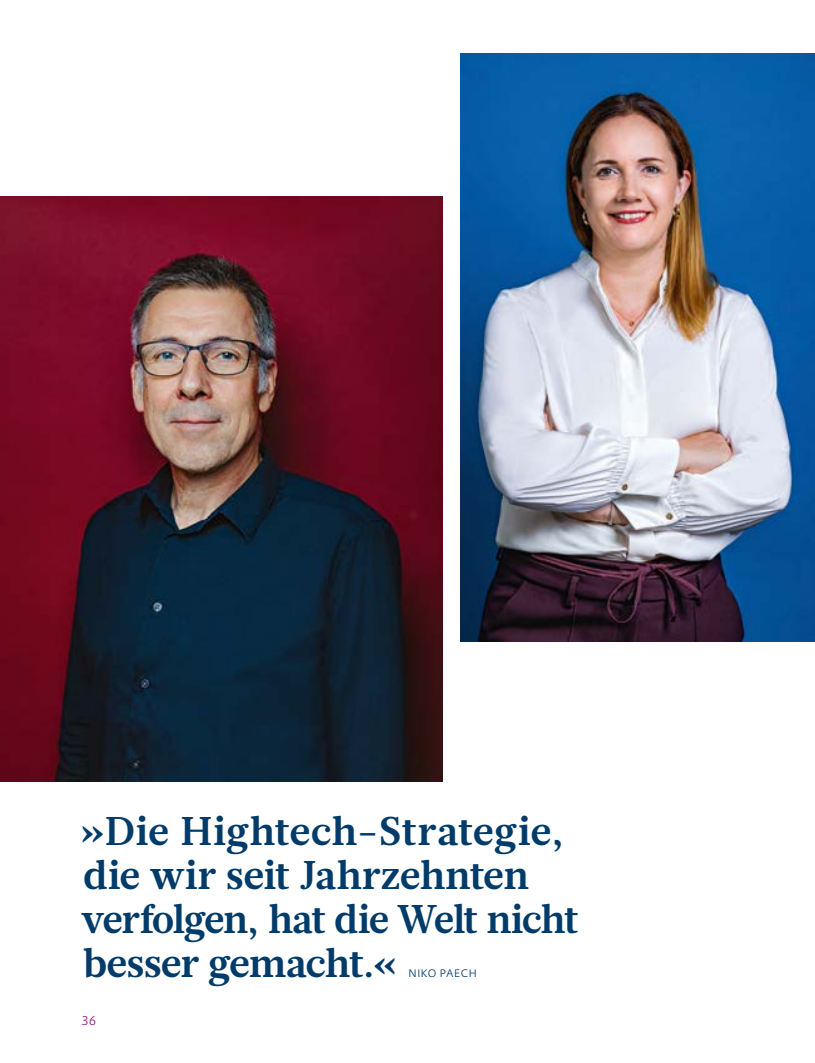
<style>
.page{position:relative;width:815px;height:1063px;background:#fff}
.page>*{position:absolute;margin:0;border:0;box-sizing:border-box;transform-origin:0 0}
.t1{font:700 40px/44px "Glosa Text";letter-spacing:-.005em;color:#003b69}
.t2{font:300 12.5px "Evonik Prokyon";color:#981881}
.t3{font:300 10.62px "Evonik Prokyon";letter-spacing:.05em;color:#003b69}
</style>
<div class="page">
<img style="left:0;top:197px;width:442px;height:585px">
<img style="left:461px;top:53px;width:354px;height:589px">
<p class="t1" style="left:79px;top:809px;width:501px">»Die Hightech-Strategie, die wir seit Jahrzehnten verfolgen, hat die Welt nicht besser gemacht.«</p>
<p class="t3" style="left:409px;top:965px;width:70px">NIKO PAECH</p>
<p class="t2" style="left:81px;top:1011px;width:16px">36</p>
</div>
